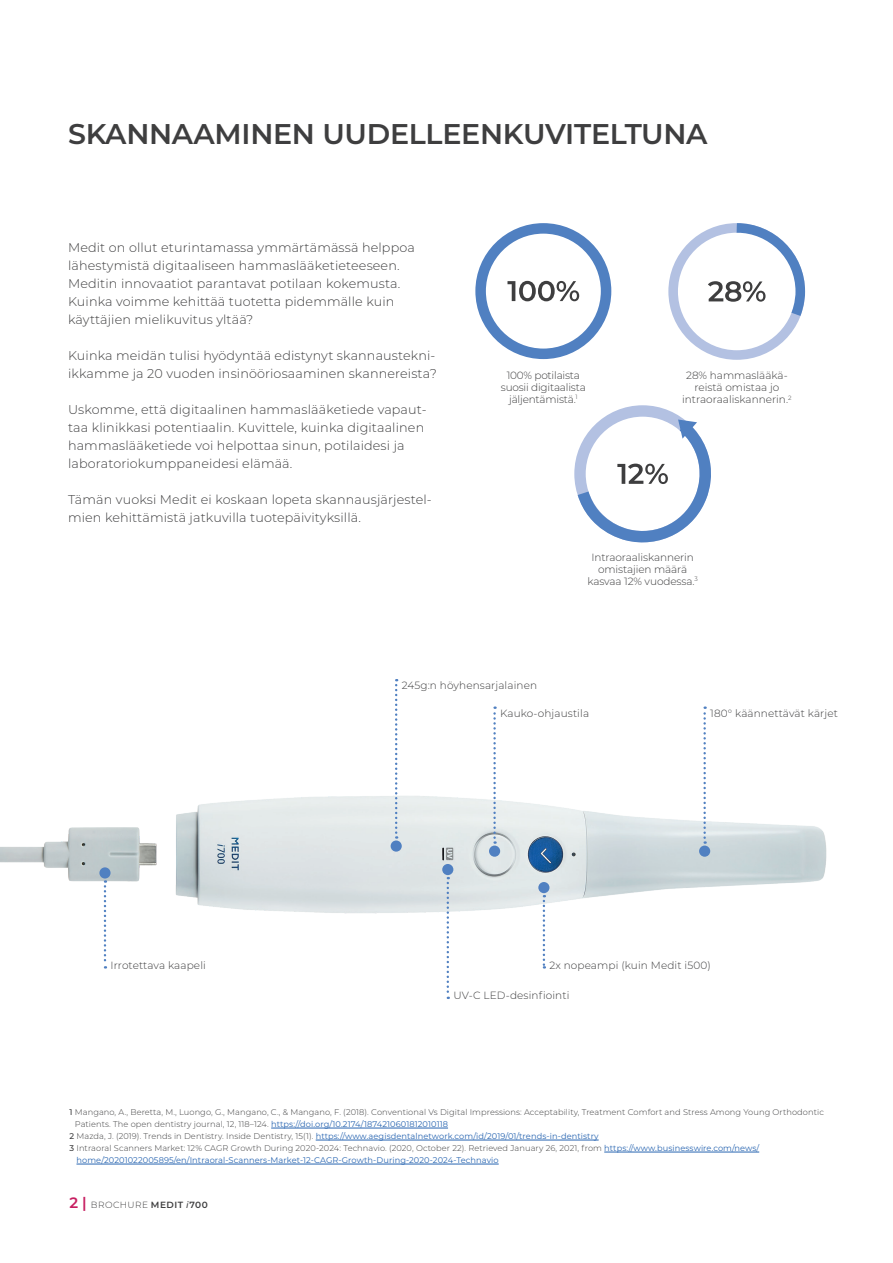
<style>
.page{position:relative;width:893px;height:1263px;background:#fff}
.page>*{position:absolute;margin:0;border:0;box-sizing:border-box;transform-origin:0 0}
.t1{font:600 28.5px "Montserrat";letter-spacing:-.01em;color:#3e3e3f}
.t2{font:300 12.75px/18px "Montserrat";letter-spacing:.01em;color:#3e3e3f}
.t3{font:300 10.5px/12px "Montserrat";color:#3e3e3f;text-align:center}
.t4{font:300 10.5px/12px "Montserrat";letter-spacing:-.02em;color:#3e3e3f;text-align:center}
.t5{font:300 9px "Montserrat";letter-spacing:.045em;color:#3e3e3f}
.t6{font:300 8.25px "Montserrat";letter-spacing:.01em;color:#3e3e3f}
.t7{font:8.25px "Montserrat";letter-spacing:.01em;color:#2865b1}
.s1{font-weight:500}
.s2{font-weight:400;color:#2865b1}
.s3{font-weight:500;color:#3e3e3f}
.s4{font-weight:300;color:#3e3e3f}
.s5{font-weight:600;font-size:15px;color:#c71f61}
.s6{font-weight:600}
.s7{font-weight:500;font-style:italic}
</style>
<div class="page">
<div style="left:475px;top:223px;width:136px;height:136px;border:10px solid #5080c1;border-radius:50%"></div>
<svg style="left:507px;top:281px;width:72px;height:20px"></svg>
<svg style="left:668px;top:223px;width:137px;height:137px"></svg>
<svg style="left:708px;top:223px;width:98px;height:104px"></svg>
<svg style="left:574px;top:410px;width:137px;height:133px"></svg>
<hr style="left:271px;top:1128px;width:177px;height:1px;background:#2865b1">
<hr style="left:316px;top:1140px;width:283px;height:1px;background:#2865b1">
<hr style="left:604px;top:1152px;width:155px;height:1px;background:#2865b1">
<hr style="left:76px;top:1164px;width:423px;height:1px;background:#2865b1">
<img style="left:0;top:792px;width:827px;height:141px">
<svg style="left:104px;top:880px;width:2px;height:88px"></svg>
<div style="left:99px;top:867px;width:12px;height:11px;background:#5080c1;border-radius:50%"></div>
<svg style="left:395px;top:679px;width:2px;height:160px"></svg>
<div style="left:391px;top:840px;width:11px;height:12px;background:#5080c1;border-radius:50%"></div>
<svg style="left:447px;top:877px;width:2px;height:122px"></svg>
<div style="left:442px;top:864px;width:11px;height:11px;background:#5080c1;border-radius:50%"></div>
<svg style="left:543px;top:895px;width:2px;height:73px"></svg>
<div style="left:538px;top:882px;width:11px;height:11px;background:#5080c1;border-radius:50%"></div>
<svg style="left:493px;top:706px;width:3px;height:138px"></svg>
<div style="left:489px;top:845px;width:11px;height:12px;background:#5080c1;border-radius:50%"></div>
<svg style="left:703px;top:706px;width:3px;height:138px"></svg>
<div style="left:699px;top:845px;width:11px;height:12px;background:#5080c1;border-radius:50%"></div>
<h1 class="t1" style="left:68px;top:114px;width:641px">SKANNAAMINEN UUDELLEENKUVITELTUNA</h1>
<p class="t2" style="left:68px;top:238px;width:348px">Medit on ollut eturintamassa ymmärtämässä helppoa lähestymistä digitaaliseen hammaslääketieteeseen.<br>Meditin innovaatiot parantavat potilaan kokemusta.<br>Kuinka voimme kehittää tuotetta pidemmälle kuin käyttäjien mielikuvitus yltää?</p>
<p class="t2" style="left:68px;top:346px;width:370px">Kuinka meidän tulisi hyödyntää edistynyt skannaustekni&shy;ikkamme ja 20 vuoden insinööriosaaminen skannereista?</p>
<p class="t2" style="left:68px;top:400px;width:360px">Uskomme, että digitaalinen hammaslääketiede vapaut&shy;taa klinikkasi potentiaalin. Kuvittele, kuinka digitaalinen hammaslääketiede voi helpottaa sinun, potilaidesi ja laboratoriokumppaneidesi elämää.</p>
<p class="t2" style="left:68px;top:490px;width:365px">Tämän vuoksi Medit ei koskaan lopeta skannausjärjestel&shy;mien kehittämistä jatkuvilla tuotepäivityksillä.</p>
<p class="t4" style="left:501px;top:369px;width:86px">100% potilaista suosii digitaalista jäljentämistä.<sup>1</sup></p>
<p class="t3" style="left:682px;top:369px;width:111px">28% hammaslääkä&shy;reistä omistaa jo intraoraaliskannerin.<sup>2</sup></p>
<p class="t3" style="left:587px;top:551px;width:112px">Intraoraaliskannerin omistajien määrä kasvaa 12% vuodessa.<sup>3</sup></p>
<p class="t3" style="left:402px;top:679px;width:137px">245g:n höyhensarjalainen</p>
<p class="t3" style="left:111px;top:959px;width:97px">Irrotettava kaapeli</p>
<p class="t3" style="left:500px;top:707px;width:90px">Kauko-ohjaustila</p>
<p class="t3" style="left:710px;top:707px;width:129px">180° käännettävät kärjet</p>
<p class="t3" style="left:549px;top:958px;width:163px">2x nopeampi (kuin Medit i500)</p>
<p class="t3" style="left:453px;top:989px;width:118px">UV-C LED-desinfiointi</p>
<p class="t6" style="left:69px;top:1107px;width:756px"><span class="s1">1</span> Mangano, A., Beretta, M., Luongo, G., Mangano, C., &amp; Mangano, F. (2018). Conventional Vs Digital Impressions: Acceptability, Treatment Comfort and Stress Among Young Orthodontic</p>
<p class="t6" style="left:75px;top:1119px;width:375px">Patients. The open dentistry journal, 12, 118–124. <span class="s2">https://doi.org/10.2174/1874210601812010118</span></p>
<p class="t7" style="left:69px;top:1130px;width:531px"><span class="s3">2</span> <span class="s4">Mazda, J. (2019). Trends in Dentistry. Inside Dentistry, 15(1).</span> https://www.aegisdentalnetwork.com/id/2019/01/trends-in-dentistry</p>
<p class="t6" style="left:69px;top:1143px;width:691px"><span class="s1">3</span> Intraoral Scanners Market: 12% CAGR Growth During 2020-2024: Technavio. (2020, October 22). Retrieved January 26, 2021, from <span class="s2">https://www.businesswire.com/news/</span></p>
<p class="t7" style="left:76px;top:1154px;width:424px">home/20201022005895/en/Intraoral-Scanners-Market-12-CAGR-Growth-During-2020-2024-Technavio</p>
<p class="t5" style="left:69px;top:1199px;width:140px"><span class="s5">2 |</span> BROCHURE <span class="s6">MEDIT</span> <span class="s7">i</span><span class="s6">700</span></p>
</div>
